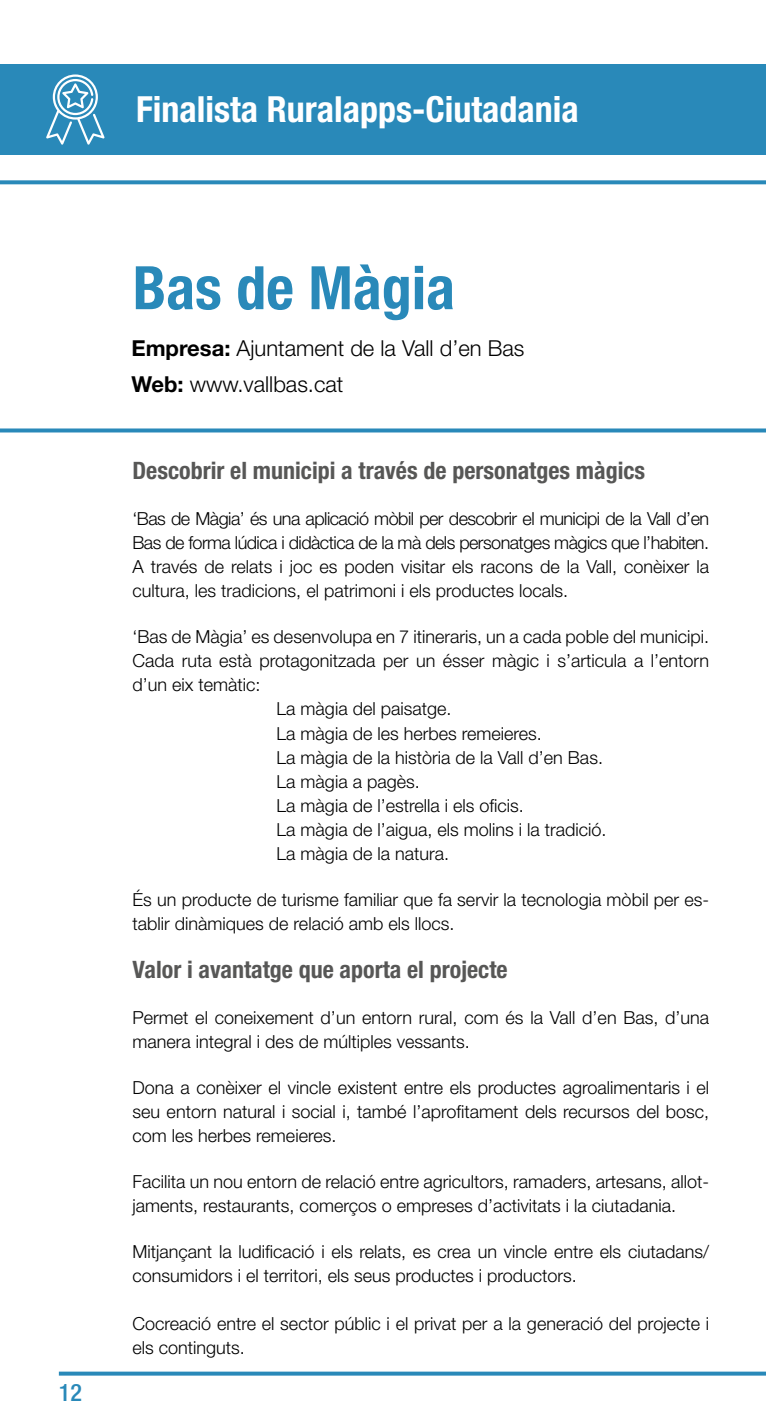
<style>
.page{position:relative;width:766px;height:1418px;background:#fff}
.page>*{position:absolute;margin:0;border:0;box-sizing:border-box;transform-origin:0 0}
.t1{font:700 condensed 60px "Helvetica Neue LT Std";color:#2989b9}
.t2{font:700 condensed 36px "Helvetica Neue LT Std";color:#fff}
.t3{font:700 condensed 24px "Helvetica Neue LT Std";color:#575756}
.t4{font:500 condensed 24px "Helvetica Neue LT Std";color:#2989b9}
.t5{font:300 22px/36px "Helvetica Neue LT Std";color:#000}
.t6{font:300 18px/24px "Helvetica Neue LT Std";color:#000}
.s1{font-weight:700}
</style>
<div class="page">
<div style="left:0;top:64px;width:765px;height:91px;background:#2989b9"></div>
<svg style="left:59px;top:1371px;width:706px;height:4px;background:#4a9bc3"></svg>
<svg style="left:46px;top:74px;width:58px;height:71px"></svg>
<svg style="left:0;top:180px;width:765px;height:4px;background:#3a92be"></svg>
<svg style="left:0;top:428px;width:765px;height:4px;background:#4397c1"></svg>
<h2 class="t2" style="left:136px;top:87px;width:444px">Finalista Ruralapps-Ciutadania</h2>
<h3 class="t4" style="left:59px;top:1378px;width:25px">12</h3>
<h1 class="t1" style="left:133px;top:251px;width:323px">Bas de Màgia</h1>
<p class="t5" style="left:131px;top:330px;width:394px"><span class="s1">Empresa:</span> Ajuntament de la Vall d’en Bas<br><span class="s1">Web:</span> www.vallbas.cat</p>
<h3 class="t3" style="left:132px;top:456px;width:514px">Descobrir el municipi a través de personatges màgics</h3>
<p class="t6" style="left:132px;top:506px;width:578px;text-align:justify">‘Bas de Màgia’ és una aplicació mòbil per descobrir el municipi de la Vall d’en Bas de forma lúdica i didàctica de la mà dels personatges màgics que l’habiten.<br>A través de relats i joc es poden visitar els racons de la Vall, conèixer la cultura, les tradicions, el patrimoni i els productes locals.</p>
<p class="t6" style="left:132px;top:624px;width:578px">‘Bas de Màgia’ es desenvolupa en 7 itineraris, un a cada poble del municipi.</p>
<p class="t6" style="left:132px;top:648px;width:578px">Cada ruta està protagonitzada per un ésser màgic i s’articula a l’entorn</p>
<p class="t6" style="left:132px;top:672px;width:130px">d’un eix temàtic:</p>
<p class="t6" style="left:276px;top:696px;width:176px">La màgia del paisatge.</p>
<p class="t6" style="left:276px;top:720px;width:267px">La màgia de les herbes remeieres.</p>
<p class="t6" style="left:276px;top:744px;width:328px">La màgia de la història de la Vall d’en Bas.</p>
<p class="t6" style="left:276px;top:768px;width:145px">La màgia a pagès.</p>
<p class="t6" style="left:276px;top:792px;width:249px">La màgia de l’estrella i els oficis.</p>
<p class="t6" style="left:276px;top:816px;width:331px">La màgia de l’aigua, els molins i la tradició.</p>
<p class="t6" style="left:276px;top:840px;width:174px">La màgia de la natura.</p>
<p class="t6" style="left:132px;top:886px;width:578px">És un producte de turisme familiar que fa servir la tecnologia mòbil per es&shy;tablir dinàmiques de relació amb els llocs.</p>
<h3 class="t3" style="left:132px;top:954px;width:376px">Valor i avantatge que aporta el projecte</h3>
<p class="t6" style="left:132px;top:1004px;width:578px">Permet el coneixement d’un entorn rural, com és la Vall d’en Bas, d’una manera integral i des de múltiples vessants.</p>
<p class="t6" style="left:132px;top:1074px;width:578px;text-align:justify">Dona a conèixer el vincle existent entre els productes agroalimentaris i el seu entorn natural i social i, també l’aprofitament dels recursos del bosc, com les herbes remeieres.</p>
<p class="t6" style="left:132px;top:1168px;width:578px">Facilita un nou entorn de relació entre agricultors, ramaders, artesans, allot&shy;jaments, restaurants, comerços o empreses d’activitats i la ciutadania.</p>
<p class="t6" style="left:132px;top:1238px;width:578px">Mitjançant la ludificació i els relats, es crea un vincle entre els ciutadans/ consumidors i el territori, els seus productes i productors.</p>
<p class="t6" style="left:132px;top:1310px;width:578px">Cocreació entre el sector públic i el privat per a la generació del projecte i els continguts.</p>
</div>
